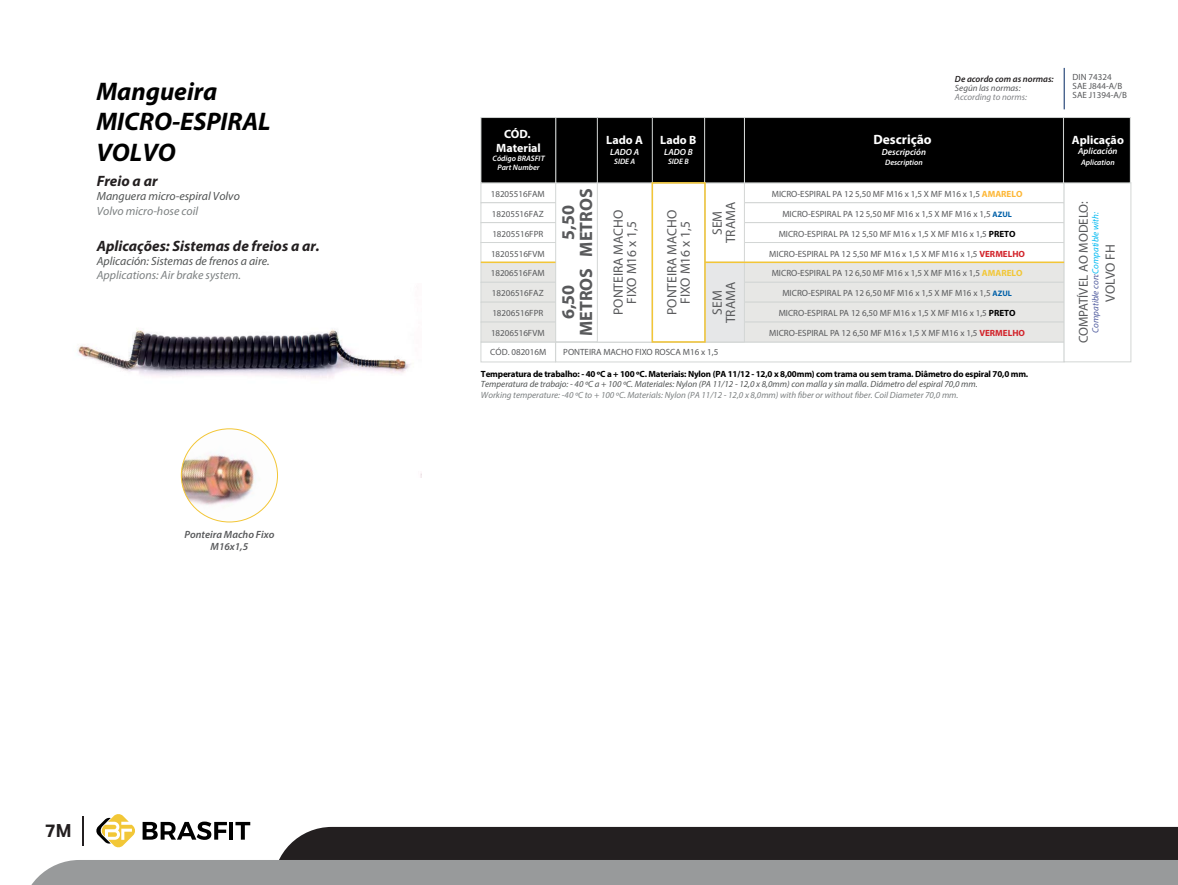
<style>
.page{position:relative;width:1178px;height:885px;background:#fff}
.page>*{position:absolute;margin:0;border:0;box-sizing:border-box;transform-origin:0 0}
.t1{font:italic 700 25.5px/30.6px "Myriad Pro";color:#000}
.t2{font:700 18px/18px "Myriad Pro";color:#58595b;text-align:center}
.t3{font:700 18px "Aktiv Grotesk";color:#231f20}
.t4{font:italic 700 15px "Myriad Pro";color:#231f20}
.t5{font:13.5px/13.5px "Myriad Pro";color:#58595b;text-align:center}
.t6{font:700 13.5px "Myriad Pro";color:#fff}
.t7{font:12.9px "Myriad Pro";color:#58595b}
.t8{font:700 12px/13.5px "Myriad Pro";color:#fff;text-align:center}
.t9{font:italic 11.85px "Myriad Pro";color:#505353}
.t10{font:italic 11.85px "Myriad Pro";color:#7c8081}
.t11{font:italic 600 10.5px/12.6px "Myriad Pro";color:#58595b;text-align:center}
.t12{font:9px/9px "Myriad Pro";color:#58595b}
.t13{font:700 9px "Myriad Pro";letter-spacing:-.02em;color:#000}
.t14{font:italic 9px "Myriad Pro";color:#505353}
.t15{font:italic 9px "Myriad Pro";color:#7c8081}
.t16{font:italic 600 9px "Myriad Pro";color:#fff}
.t17{font:italic 9px "Myriad Pro";color:#00b9f2}
.t18{font:italic 600 9px "Myriad Pro";color:#231f20}
.t19{font:italic 9px "Myriad Pro";color:#808285}
.t20{font:italic 9px "Myriad Pro";color:#58595b}
.t21{font:italic 600 7.8px/9.4px "Myriad Pro";color:#fff;text-align:center}
.s1{font-weight:700;color:#fdb736}
.s2{font-weight:700;font-size:7.95px;color:#0060a8}
.s3{font-weight:700;color:#000}
.s4{font-weight:700;color:#d2232a}
.s5{font-weight:700;color:#f2c737}
.s6{color:#4f5b9e}
</style>
<div class="page">
<img style="left:77px;top:329px;width:344px;height:148px">
<img style="left:181px;top:429px;width:96px;height:93px;border-radius:50%">
<div style="left:279px;top:826px;width:898px;height:33px;background:#231f20"></div>
<div style="left:32px;top:859px;width:1145px;height:25px;background:#989a9b"></div>
<svg style="left:143px;top:821px;width:84px;height:18px"></svg>
<hr style="left:229px;top:821px;width:4px;height:18px;background:#000">
<svg style="left:235px;top:821px;width:15px;height:18px"></svg>
<svg style="left:96px;top:814px;width:39px;height:33px"></svg>
<hr style="left:82px;top:816px;width:2px;height:29px;background:#231f20">
<div style="left:481px;top:183px;width:583px;height:20px;border:1px solid #d3d6d5"></div>
<div style="left:481px;top:202px;width:583px;height:21px;border:1px solid #d3d6d5"></div>
<div style="left:481px;top:222px;width:583px;height:21px;border:1px solid #d3d6d5"></div>
<div style="left:481px;top:242px;width:583px;height:20px;border:1px solid #d3d6d5"></div>
<div style="left:555px;top:342px;width:509px;height:20px;border:1px solid #d3d6d5"></div>
<div style="left:481px;top:342px;width:75px;height:20px;border:1px solid #d3d6d5"></div>
<div style="left:481px;top:262px;width:583px;height:20px;background:#e7e7e5"></div>
<div style="left:481px;top:262px;width:583px;height:20px;border:1px solid #d3d6d5"></div>
<div style="left:481px;top:282px;width:583px;height:20px;background:#e7e7e5"></div>
<div style="left:481px;top:282px;width:583px;height:20px;border:1px solid #d3d6d5"></div>
<div style="left:481px;top:302px;width:583px;height:20px;background:#e7e7e5"></div>
<div style="left:481px;top:302px;width:583px;height:20px;border:1px solid #d3d6d5"></div>
<div style="left:481px;top:322px;width:583px;height:20px;background:#e7e7e5"></div>
<div style="left:481px;top:322px;width:583px;height:20px;border:1px solid #d3d6d5"></div>
<div style="left:1064px;top:182px;width:67px;height:180px;border:1px solid #d3d6d5"></div>
<div style="left:705px;top:183px;width:39px;height:79px;background:#fff"></div>
<div style="left:705px;top:183px;width:39px;height:79px;border:1px solid #d3d6d5"></div>
<div style="left:705px;top:262px;width:39px;height:80px;background:#e6e7e8"></div>
<div style="left:705px;top:262px;width:39px;height:80px;border:1px solid #d3d6d5"></div>
<hr style="left:705px;top:261px;width:359px;height:2px;background:#f3c636">
<div style="left:1063px;top:117px;width:67px;height:66px;background:#000"></div>
<div style="left:1063px;top:117px;width:67px;height:66px;border:1px solid #d3d6d5"></div>
<div style="left:744px;top:117px;width:319px;height:66px;background:#000"></div>
<div style="left:744px;top:117px;width:319px;height:66px;border:1px solid #d3d6d5"></div>
<div style="left:704px;top:117px;width:40px;height:66px;background:#000"></div>
<div style="left:704px;top:117px;width:41px;height:66px;border:1px solid #d3d6d5"></div>
<div style="left:652px;top:117px;width:52px;height:66px;background:#000"></div>
<div style="left:652px;top:117px;width:53px;height:66px;border:1px solid #d3d6d5"></div>
<div style="left:597px;top:117px;width:55px;height:66px;background:#000"></div>
<div style="left:597px;top:117px;width:55px;height:66px;border:1px solid #d3d6d5"></div>
<div style="left:556px;top:117px;width:41px;height:66px;background:#000"></div>
<div style="left:555px;top:117px;width:42px;height:66px;border:1px solid #d3d6d5"></div>
<div style="left:481px;top:117px;width:75px;height:66px;background:#000"></div>
<div style="left:481px;top:117px;width:75px;height:66px;border:1px solid #d3d6d5"></div>
<svg style="left:480px;top:181px;width:226px;height:162px"></svg>
<hr style="left:1064px;top:68px;width:1px;height:41px;background:#002561">
<h1 class="t1" style="left:96px;top:78px;width:176px">Mangueira<br>MICRO-ESPIRAL<br>VOLVO</h1>
<h3 class="t4" style="left:97px;top:175px;width:62px">Freio a ar</h3>
<h3 class="t9" style="left:97px;top:192px;width:145px">Manguera micro-espiral Volvo</h3>
<h3 class="t10" style="left:97px;top:206px;width:103px">Volvo micro-hose coil</h3>
<h3 class="t4" style="left:97px;top:240px;width:225px">Aplicações: Sistemas de freios a ar.</h3>
<h3 class="t9" style="left:97px;top:256px;width:174px">Aplicación: Sistemas de frenos a aire.</h3>
<h3 class="t10" style="left:97px;top:270px;width:146px">Applications: Air brake system.</h3>
<p class="t11" style="left:184px;top:528px;width:91px">Ponteira Macho Fixo<br>M16x1,5</p>
<h2 class="t3" style="left:45px;top:818px;width:28px">7M</h2>
<h3 class="t8" style="left:496px;top:128px;width:46px">CÓD.<br>Material</h3>
<p class="t21" style="left:492px;top:154px;width:54px">Código BRASFIT<br>Part Number</p>
<p class="t12" style="left:491px;top:190px;width:56px">18205516FAM</p>
<p class="t12" style="left:492px;top:210px;width:53px">18205516FAZ</p>
<p class="t12" style="left:492px;top:230px;width:52px">18205516FPR</p>
<p class="t12" style="left:491px;top:250px;width:55px">18205516FVM</p>
<p class="t12" style="left:491px;top:270px;width:56px">18206516FAM</p>
<p class="t12" style="left:492px;top:290px;width:53px">18206516FAZ</p>
<p class="t12" style="left:492px;top:310px;width:52px">18206516FPR</p>
<p class="t12" style="left:491px;top:330px;width:55px">18206516FVM</p>
<h2 class="t2" style="left:561px;top:256px;width:70px;rotate:-90deg">5,50<br>METROS</h2>
<h2 class="t2" style="left:561px;top:336px;width:69px;rotate:-90deg">6,50<br>METROS</h2>
<h3 class="t8" style="left:606px;top:134px;width:38px">Lado A</h3>
<p class="t16" style="left:610px;top:148px;width:30px">LADO A</p>
<p class="t21" style="left:614px;top:158px;width:23px">SIDE A</p>
<h3 class="t8" style="left:660px;top:134px;width:38px">Lado B</h3>
<p class="t16" style="left:664px;top:148px;width:30px">LADO B</p>
<p class="t21" style="left:668px;top:158px;width:22px">SIDE B</p>
<h3 class="t5" style="left:613px;top:315px;width:107px;rotate:-90deg">PONTEIRA MACHO<br>FIXO M16 x 1,5</h3>
<h3 class="t5" style="left:666px;top:315px;width:107px;rotate:-90deg">PONTEIRA MACHO<br>FIXO M16 x 1,5</h3>
<h3 class="t5" style="left:712px;top:243px;width:43px;rotate:-90deg">SEM<br>TRAMA</h3>
<h3 class="t5" style="left:712px;top:323px;width:43px;rotate:-90deg">SEM<br>TRAMA</h3>
<p class="t12" style="left:490px;top:348px;width:58px">CÓD. 082016M</p>
<p class="t12" style="left:563px;top:348px;width:157px">PONTEIRA MACHO FIXO ROSCA M16 x 1,5</p>
<h3 class="t6" style="left:873px;top:135px;width:60px">Descrição</h3>
<p class="t16" style="left:882px;top:148px;width:46px">Descripción</p>
<p class="t21" style="left:885px;top:159px;width:39px">Description</p>
<p class="t18" style="left:955px;top:76px;width:100px">De acordo com as normas:</p>
<p class="t20" style="left:955px;top:85px;width:67px">Según las normas:</p>
<p class="t19" style="left:955px;top:94px;width:73px">According to norms:</p>
<p class="t12" style="left:772px;top:190px;width:252px">MICRO-ESPIRAL PA 12 5,50 MF M16 x 1,5 X MF M16 x 1,5 <span class="s1">AMARELO</span></p>
<p class="t12" style="left:782px;top:210px;width:231px">MICRO-ESPIRAL PA 12 5,50 MF M16 x 1,5 X MF M16 x 1,5 <span class="s2">AZUL</span></p>
<p class="t12" style="left:779px;top:230px;width:238px">MICRO-ESPIRAL PA 12 5,50 MF M16 x 1,5 X MF M16 x 1,5 <span class="s3">PRETO</span></p>
<p class="t12" style="left:769px;top:250px;width:257px">MICRO-ESPIRAL PA 12 5,50 MF M16 x 1,5 X MF M16 x 1,5 <span class="s4">VERMELHO</span></p>
<p class="t12" style="left:772px;top:270px;width:252px">MICRO-ESPIRAL PA 12 6,50 MF M16 x 1,5 X MF M16 x 1,5 <span class="s5">AMARELO</span></p>
<p class="t12" style="left:782px;top:290px;width:231px">MICRO-ESPIRAL PA 12 6,50 MF M16 x 1,5 X MF M16 x 1,5 <span class="s2">AZUL</span></p>
<p class="t12" style="left:779px;top:310px;width:238px">MICRO-ESPIRAL PA 12 6,50 MF M16 x 1,5 X MF M16 x 1,5 <span class="s3">PRETO</span></p>
<p class="t12" style="left:769px;top:330px;width:257px">MICRO-ESPIRAL PA 12 6,50 MF M16 x 1,5 X MF M16 x 1,5 <span class="s4">VERMELHO</span></p>
<p class="t13" style="left:481px;top:370px;width:549px">Temperatura de trabalho: - 40 ºC a + 100 ºC. Materiais: Nylon (PA 11/12 - 12,0 x 8,00mm) com trama ou sem trama. Diâmetro do espiral 70,0 mm.</p>
<p class="t14" style="left:481px;top:381px;width:498px">Temperatura de trabajo: - 40 ºC a + 100 ºC. Materiales: Nylon (PA 11/12 - 12,0 x 8,0mm) con malla y sin malla. Diámetro del espiral 70,0 mm.</p>
<p class="t15" style="left:481px;top:391px;width:479px">Working temperature: -40 ºC to + 100 ºC. Materials: Nylon (PA 11/12 - 12,0 x 8,0mm) with fiber or without fiber. Coil Diameter 70,0 mm.</p>
<p class="t12" style="left:1072px;top:74px;width:56px">DIN 74324<br>SAE J844-A/B<br>SAE J1394-A/B</p>
<h3 class="t8" style="left:1072px;top:134px;width:54px">Aplicação</h3>
<p class="t16" style="left:1078px;top:148px;width:41px">Aplicación</p>
<p class="t21" style="left:1081px;top:158px;width:35px">Aplication</p>
<h3 class="t7" style="left:1078px;top:343px;width:143px;rotate:-90deg">COMPATÍVEL AO MODELO:</h3>
<p class="t17" style="left:1092px;top:332px;width:122px;rotate:-90deg"><span class="s6">Compatible con:</span>Compatible with:</p>
<h3 class="t5" style="left:1105px;top:302px;width:59px;rotate:-90deg">VOLVO FH</h3>
</div>
